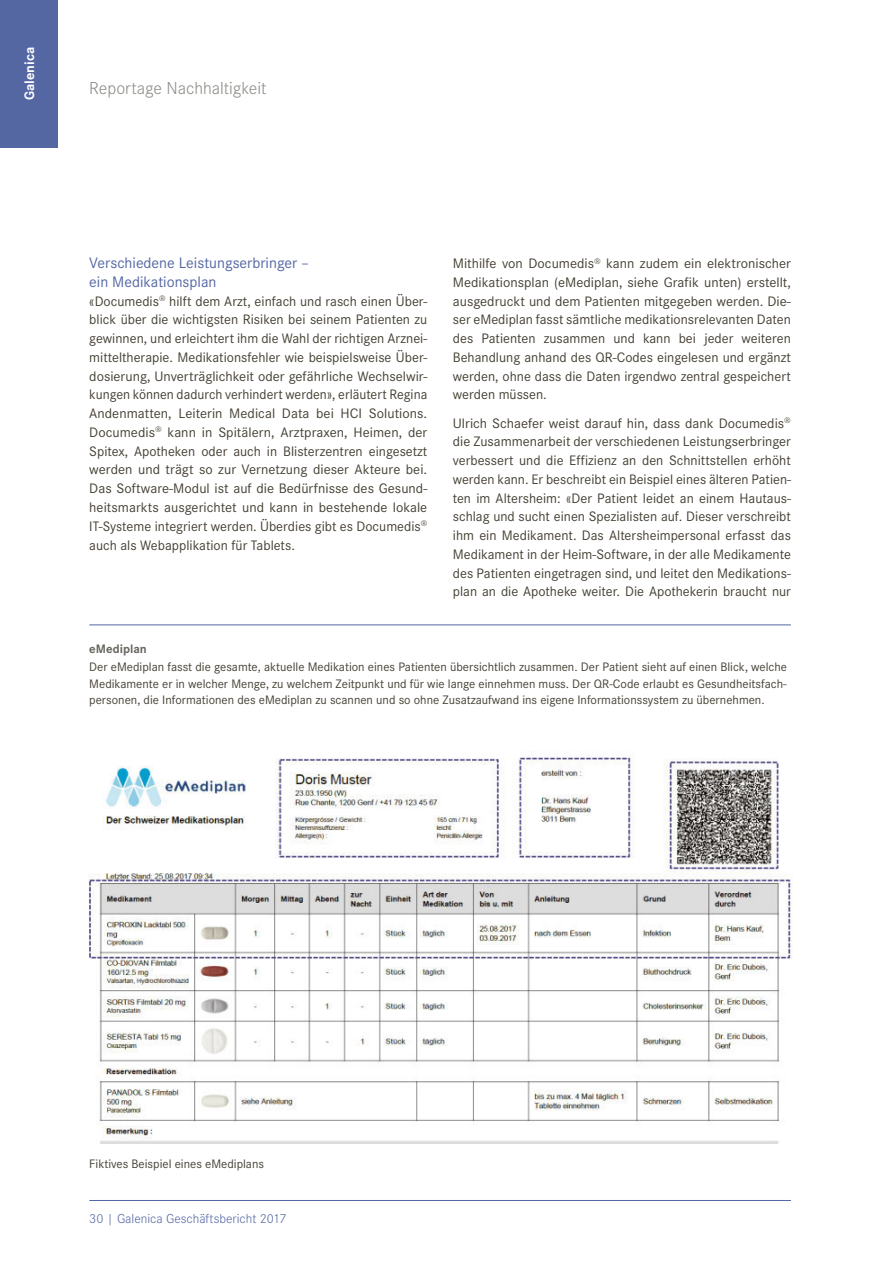
<style>
.page{position:relative;width:893px;height:1263px;background:#fff}
.page>*{position:absolute;margin:0;border:0;box-sizing:border-box;transform-origin:0 0}
.t1{font:300 18px "Corporate S";color:#8d8c87}
.t2{font:15.75px/18.8px "Corporate S";color:#5467a3}
.t3{font:14.25px/18.8px "Corporate S";color:#454034;text-align:justify}
.t4{font:700 14.25px "Corporate S";color:#fff}
.t5{font:300 13.5px "Corporate S";color:#5467a3}
.t6{font:12.75px/16.5px "Corporate S";color:#454034;text-align:justify}
.t7{font:700 12.75px "Corporate S";color:#68665f}
</style>
<div class="page">
<hr style="left:89px;top:1200px;width:702px;height:1px;background:#5467a3">
<hr style="left:89px;top:624px;width:702px;height:1px;background:#5467a3">
<img style="left:88px;top:757px;width:705px;height:387px">
<div style="left:0;top:0;width:58px;height:148px;background:#5467a3"></div>
<p class="t4" style="left:21px;top:100px;width:55px;rotate:-90deg">Galenica</p>
<p class="t1" style="left:89px;top:78px;width:179px">Reportage Nachhaltigkeit</p>
<p class="t2" style="left:89px;top:254px;width:221px">Verschiedene Leistungserbringer – ein Medikationsplan</p>
<p class="t3" style="left:89px;top:292px;width:340px">«Documedis<sup>®</sup> hilft dem Arzt, einfach und rasch einen Über&shy;blick über die wichtigsten Risiken bei seinem Patienten zu gewinnen, und erleichtert ihm die Wahl der richtigen Arznei&shy;mitteltherapie. Medikationsfehler wie beispielsweise Über&shy;dosierung, Unverträglichkeit oder gefährliche Wechselwir&shy;kungen können dadurch verhindert werden», erläutert Regina Andenmatten, Leiterin Medical Data bei HCI Solutions.<br>Documedis<sup>®</sup> kann in Spitälern, Arztpraxen, Heimen, der Spitex, Apotheken oder auch in Blisterzentren eingesetzt werden und trägt so zur Vernetzung dieser Akteure bei.<br>Das Software-Modul ist auf die Bedürfnisse des Gesund&shy;heitsmarkts ausgerichtet und kann in bestehende lokale IT-Systeme integriert werden. Überdies gibt es Documedis<sup>® </sup>auch als Webapplikation für Tablets.</p>
<p class="t3" style="left:453px;top:254px;width:340px">Mithilfe von Documedis<sup>®</sup> kann zudem ein elektronischer Medikationsplan (eMediplan, siehe Grafik unten) erstellt, ausgedruckt und dem Patienten mitgegeben werden. Die&shy;ser eMediplan fasst sämtliche medikationsrelevanten Daten des Patienten zusammen und kann bei jeder weiteren Behandlung anhand des QR-Codes eingelesen und ergänzt werden, ohne dass die Daten irgendwo zentral gespeichert werden müssen.</p>
<p class="t3" style="left:453px;top:414px;width:340px">Ulrich Schaefer weist darauf hin, dass dank Documedis<sup>® </sup>die Zusammenarbeit der verschiedenen Leistungserbringer verbessert und die Effizienz an den Schnittstellen erhöht werden kann. Er beschreibt ein Beispiel eines älteren Patien&shy;ten im Altersheim: «Der Patient leidet an einem Hautaus&shy;schlag und sucht einen Spezialisten auf. Dieser verschreibt ihm ein Medikament. Das Altersheimpersonal erfasst das Medikament in der Heim-Software, in der alle Medikamente des Patienten eingetragen sind, und leitet den Medikations&shy;plan an die Apotheke weiter. Die Apothekerin braucht nur</p>
<p class="t7" style="left:89px;top:641px;width:59px">eMediplan</p>
<p class="t6" style="left:89px;top:659px;width:699px">Der eMediplan fasst die gesamte, aktuelle Medikation eines Patienten übersichtlich zusammen. Der Patient sieht auf einen Blick, welche Medikamente er in welcher Menge, zu welchem Zeitpunkt und für wie lange einnehmen muss. Der QR-Code erlaubt es Gesundheitsfach&shy;personen, die Informationen des eMediplan zu scannen und so ohne Zusatzaufwand ins eigene Informationssystem zu übernehmen.</p>
<p class="t6" style="left:89px;top:1156px;width:176px">Fiktives Beispiel eines eMediplans</p>
<p class="t5" style="left:89px;top:1210px;width:198px">30 | Galenica Geschäftsbericht 2017</p>
</div>
